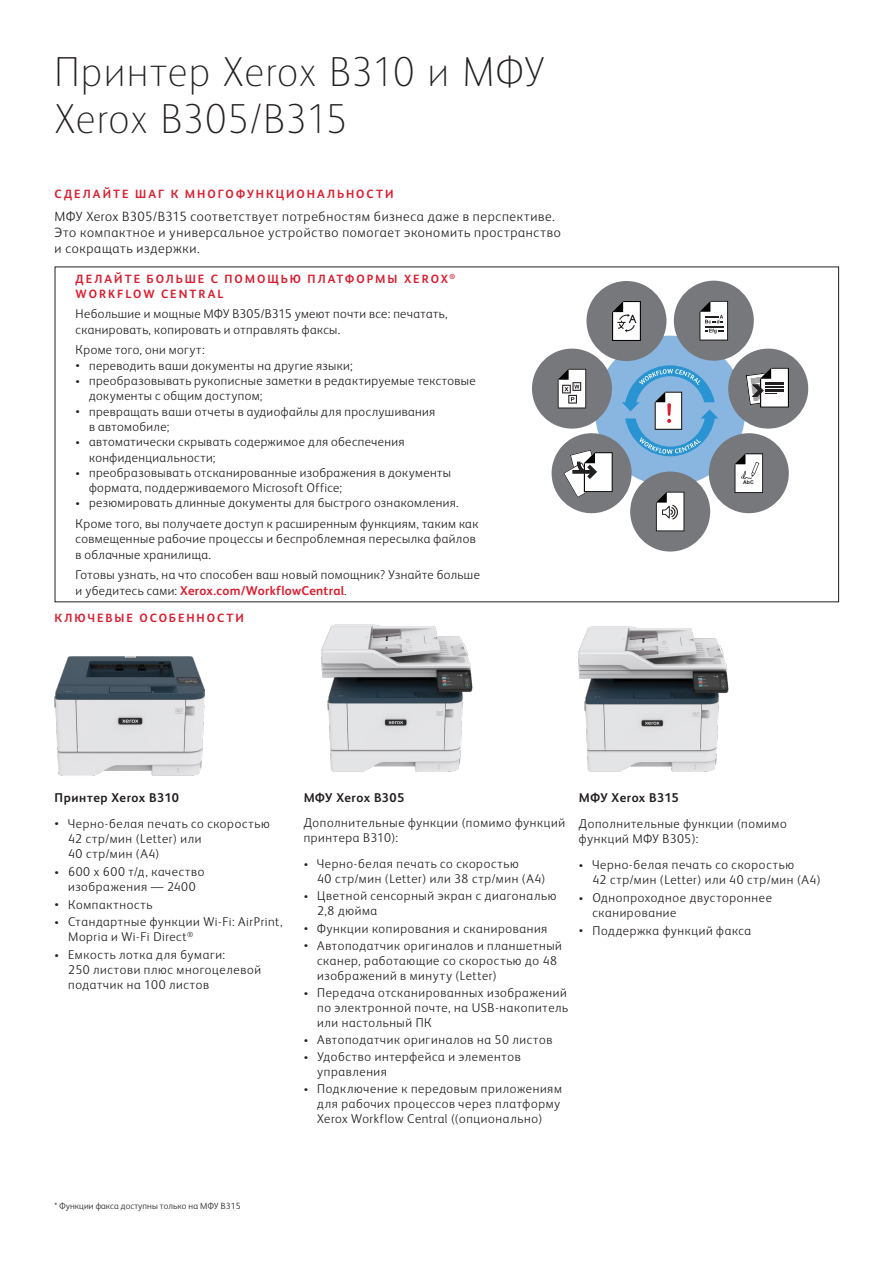
<style>
.page{position:relative;width:893px;height:1263px;background:#fff}
.page>*{position:absolute;margin:0;border:0;box-sizing:border-box;transform-origin:0 0}
.Header_Inside_Spread{font:100 42px/46.5px "Xerox Sans";letter-spacing:.01em;color:#231f20}
.Body_Text{font:300 13.5px/16.2px "Xerox Sans";letter-spacing:.05em;color:#231f20}
.Body_Text_7_10{font:300 12.75px/15.3px "Xerox Sans";letter-spacing:.04em;color:#231f20}
.Body_Text-2{font:300 12.75px/15px "Xerox Sans";letter-spacing:.05em;color:#231f20}
.Body_Text-3{font:700 12.75px "Xerox Sans";letter-spacing:.035em;color:#231f20}
.Body_Subhead{font:700 12px/14.4px "Xerox Sans";letter-spacing:.165em;color:#db1e30}
.Legal{font:300 9px "Xerox Sans";letter-spacing:.01em;color:#231f20}
.t1{font:700 5.1px "Arial";color:#231f20}
.s1{font-size:9px}
.s2{font-weight:700;color:#db1e30}
</style>
<div class="page">
<img style="left:55px;top:656px;width:149px;height:120px">
<img style="left:322px;top:624px;width:151px;height:148px">
<img style="left:579px;top:626px;width:150px;height:146px">
<div style="left:586px;top:281px;width:80px;height:80px;background:#76787b;border-radius:50%"></div>
<div style="left:674px;top:281px;width:80px;height:80px;background:#76787b;border-radius:50%"></div>
<div style="left:532px;top:349px;width:80px;height:80px;background:#76787b;border-radius:50%"></div>
<div style="left:630px;top:471px;width:80px;height:80px;background:#76787b;border-radius:50%"></div>
<svg style="left:548px;top:301px;width:261px;height:231px"></svg>
<p class="Header_Inside_Spread" style="left:54px;top:47px;width:492px">Принтер Xerox B310 и МФУ<br>Xerox B305/B315</p>
<p class="Body_Subhead" style="left:55px;top:186px;width:340px">СДЕЛАЙТЕ ШАГ К МНОГОФУНКЦИОНАЛЬНОСТИ</p>
<p class="Body_Text" style="left:55px;top:207px;width:508px">МФУ Xerox B305/B315 соответствует потребностям бизнеса даже в перспективе.<br>Это компактное и универсальное устройство помогает экономить пространство и сокращать издержки.</p>
<p class="Body_Subhead" style="left:76px;top:271px;width:381px">ДЕЛАЙТЕ БОЛЬШЕ С ПОМОЩЬЮ ПЛАТФОРМЫ XEROX<sup>®<br></sup>WORKFLOW CENTRAL</p>
<p class="Body_Text_7_10" style="left:76px;top:306px;width:373px">Небольшие и мощные МФУ B305/B315 умеют почти все: печатать, сканировать, копировать и отправлять факсы.</p>
<p class="Body_Text_7_10" style="left:76px;top:342px;width:131px">Кроме того, они могут:</p>
<p class="Body_Text_7_10" style="left:76px;top:357px;width:279px"><span class="s1">•</span> переводить ваши документы на другие языки;</p>
<p class="Body_Text_7_10" style="left:89px;top:372px;width:388px;text-indent:-14px"><span class="s1">•</span> преобразовывать рукописные заметки в редактируемые текстовые документы с общим доступом;</p>
<p class="Body_Text_7_10" style="left:89px;top:403px;width:348px;text-indent:-14px"><span class="s1">•</span> превращать ваши отчеты в аудиофайлы для прослушивания в автомобиле;</p>
<p class="Body_Text_7_10" style="left:89px;top:434px;width:317px;text-indent:-14px"><span class="s1">•</span> автоматически скрывать содержимое для обеспечения конфиденциальности;</p>
<p class="Body_Text_7_10" style="left:89px;top:464px;width:363px;text-indent:-14px"><span class="s1">•</span> преобразовывать отсканированные изображения в документы формата, поддерживаемого Microsoft Office;</p>
<p class="Body_Text_7_10" style="left:76px;top:495px;width:385px"><span class="s1">•</span> резюмировать длинные документы для быстрого ознакомления.</p>
<p class="Body_Text_7_10" style="left:76px;top:515px;width:404px">Кроме того, вы получаете доступ к расширенным функциям, таким как совмещенные рабочие процессы и беспроблемная пересылка файлов в облачные хранилища.</p>
<p class="Body_Text_7_10" style="left:76px;top:567px;width:406px">Готовы узнать, на что способен ваш новый помощник? Узнайте больше и убедитесь сами: <span class="s2">Xerox.com/WorkflowCentral</span>.</p>
<p class="Body_Subhead" style="left:55px;top:610px;width:191px">КЛЮЧЕВЫЕ ОСОБЕННОСТИ</p>
<p class="t1" style="left:743px;top:479px;width:12px">AbC</p>
<p class="Body_Text-3" style="left:55px;top:788px;width:126px">Принтер Xerox B310</p>
<p class="Body_Text_7_10" style="left:68px;top:815px;width:203px;text-indent:-14px"><span class="s1">•</span> Черно-белая печать со скоростью<br>42 стр/мин (Letter) или<br>40 стр/мин (A4)</p>
<p class="Body_Text_7_10" style="left:55px;top:863px;width:151px;text-align:center"><span class="s1">•</span> 600 x 600 т/д, качество изображения — 2400</p>
<p class="Body_Text_7_10" style="left:55px;top:896px;width:99px"><span class="s1">•</span> Компактность</p>
<p class="Body_Text_7_10" style="left:68px;top:913px;width:216px;text-indent:-14px"><span class="s1">•</span> Стандартные функции Wi-Fi: AirPrint,<br>Mopria и Wi-Fi Direct<sup>®</sup></p>
<p class="Body_Text_7_10" style="left:68px;top:946px;width:194px;text-indent:-14px"><span class="s1">•</span> Емкость лотка для бумаги:<br>250 листови плюс многоцелевой податчик на 100 листов</p>
<p class="Body_Text-3" style="left:304px;top:788px;width:102px">МФУ Xerox B305</p>
<p class="Body_Text-2" style="left:304px;top:815px;width:263px">Дополнительные функции (помимо функций принтера B310):</p>
<p class="Body_Text_7_10" style="left:317px;top:856px;width:230px;text-indent:-14px"><span class="s1">•</span> Черно-белая печать со скоростью<br>40 стр/мин (Letter) или 38 стр/мин (A4)</p>
<p class="Body_Text_7_10" style="left:317px;top:888px;width:241px;text-indent:-14px"><span class="s1">•</span> Цветной сенсорный экран с диагональю<br>2,8 дюйма</p>
<p class="Body_Text_7_10" style="left:304px;top:920px;width:245px"><span class="s1">•</span> Функции копирования и сканирования</p>
<p class="Body_Text_7_10" style="left:317px;top:937px;width:246px;text-indent:-14px"><span class="s1">•</span> Автоподатчик оригиналов и планшетный сканер, работающие со скоростью до 48 изображений в минуту (Letter)</p>
<p class="Body_Text_7_10" style="left:317px;top:984px;width:253px;text-indent:-14px"><span class="s1">•</span> Передача отсканированных изображений по электронной почте, на USB-накопитель или настольный ПК</p>
<p class="Body_Text_7_10" style="left:304px;top:1031px;width:250px"><span class="s1">•</span> Автоподатчик оригиналов на 50 листов</p>
<p class="Body_Text_7_10" style="left:317px;top:1049px;width:205px;text-indent:-14px"><span class="s1">•</span> Удобство интерфейса и элементов управления</p>
<p class="Body_Text_7_10" style="left:317px;top:1081px;width:246px;text-indent:-14px"><span class="s1">•</span> Подключение к передовым приложениям для рабочих процессов через платформу<br>Xerox Workflow Central ((опционально)</p>
<p class="Body_Text-3" style="left:579px;top:788px;width:101px">МФУ Xerox B315</p>
<p class="Body_Text-2" style="left:579px;top:815px;width:209px">Дополнительные функции (помимо функций МФУ B305):</p>
<p class="Body_Text_7_10" style="left:592px;top:856px;width:230px;text-indent:-14px"><span class="s1">•</span> Черно-белая печать со скоростью<br>42 стр/мин (Letter) или 40 стр/мин (A4)</p>
<p class="Body_Text_7_10" style="left:592px;top:889px;width:181px;text-indent:-14px"><span class="s1">•</span> Однопроходное двустороннее сканирование</p>
<p class="Body_Text_7_10" style="left:579px;top:922px;width:174px"><span class="s1">•</span> Поддержка функций факса</p>
<p class="Legal" style="left:55px;top:1200px;width:187px">* Функции факса доступны только на МФУ B315</p>
</div>
